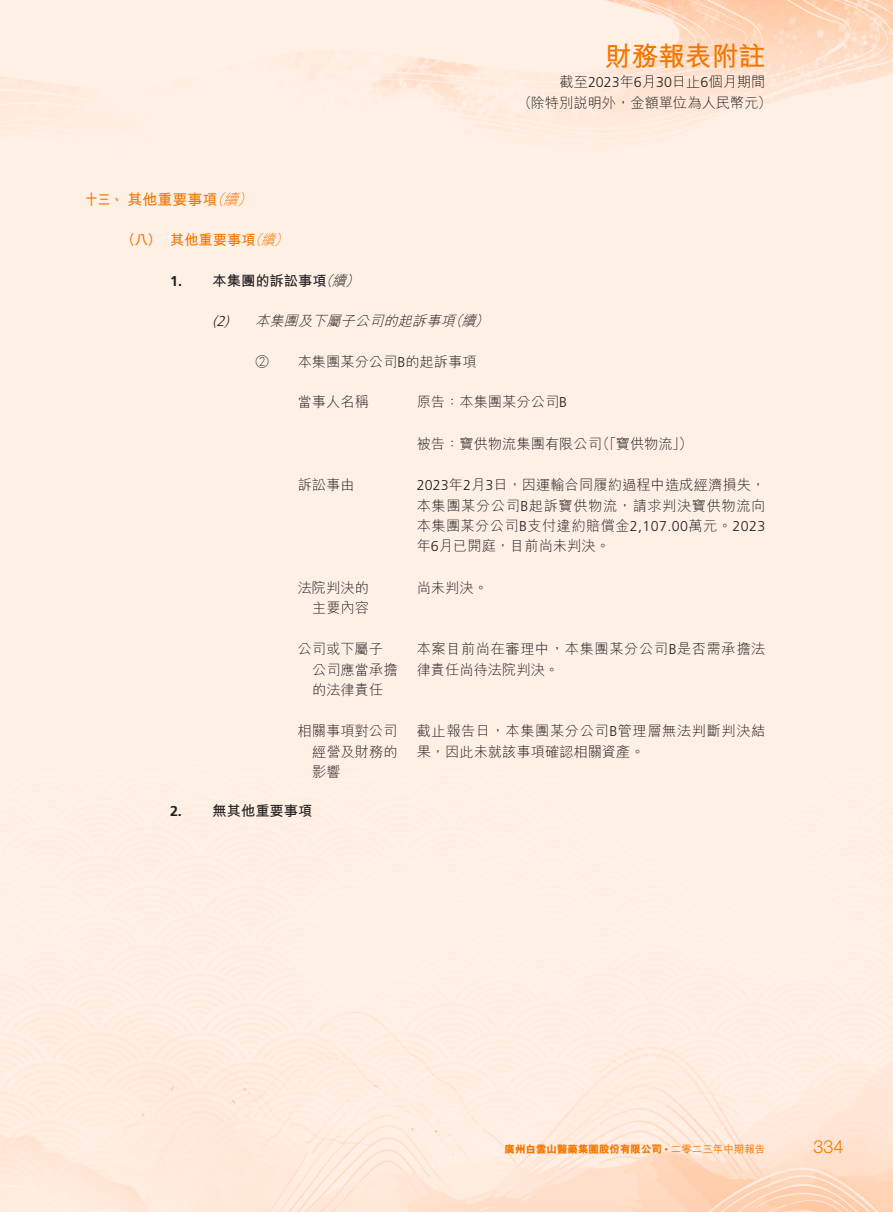
<style>
.page{position:relative;width:893px;height:1212px;background:#fff}
.page>*{position:absolute;margin:0;border:0;box-sizing:border-box;transform-origin:0 0}
.t1{font:700 27px "M Hei HK";letter-spacing:-.01em;color:#f47600}
.t2{font:300 18px "Helvetica Neue LT Std";color:#f47600}
.t3{font:700 15px "M Hei HK";color:#f47600;scale:.85 1}
.t4{font:italic 300 15px "M Hei HK";color:#f47600}
.t5{font:300 14.25px/20.2px "M Hei HK";color:#231f20}
.t6{font:300 14.25px/20.2px "M Hei HK";letter-spacing:.04em;color:#231f20}
.t7{font:italic 300 14.25px "M Hei HK";color:#231f20}
.t8{font:700 14.25px "M Hei HK";color:#231f20}
.t9{font:700 14.25px "M Hei HK";color:#f47600}
.t10{font:700 14.25px "Frutiger LT Std";color:#231f20}
.t11{font:italic 300 14.25px "Frutiger LT Std";color:#231f20}
.t12{font:italic 300 14.25px "M Hei HK";color:#f47600}
.t13{font:800 10.5px "M Hei HK";color:#f47600}
.t14{font:500 10.5px "M Hei HK";color:#f47600}
.t15{font:300 condensed 7.5px "Helvetica Neue LT Std";color:#f47600}
.s1{font-weight:300;font-style:italic}
.s2{font-family:"Frutiger LT Std"}
</style>
<div class="page">
<img style="left:0;top:0;width:893px;height:1212px">
<p class="t3" style="left:85px;top:188px;width:188px">十三、其他重要事項<span class="s1">續</span></p>
<p class="t4" style="left:209px;top:189px;width:22px">（</p>
<p class="t4" style="left:237px;top:189px;width:22px">(</p>
<p class="t9" style="left:121px;top:230px;width:42px">（八）</p>
<p class="t9" style="left:170px;top:230px;width:112px">其他重要事項<span class="s1">續</span></p>
<p class="t12" style="left:248px;top:230px;width:21px">（</p>
<p class="t12" style="left:274px;top:230px;width:21px">(</p>
<p class="t10" style="left:170px;top:272px;width:13px">1.</p>
<p class="t8" style="left:213px;top:270px;width:140px">本集團的訴訟事項<span class="s1">續</span></p>
<p class="t7" style="left:319px;top:271px;width:21px">（</p>
<p class="t7" style="left:345px;top:271px;width:21px">(</p>
<p class="t11" style="left:213px;top:313px;width:18px">2(</p>
<p class="t11" style="left:224px;top:313px;width:10px">)</p>
<p class="t7" style="left:255px;top:311px;width:227px">本集團及下屬子公司的起訴事項續</p>
<p class="t7" style="left:448px;top:311px;width:21px">（</p>
<p class="t7" style="left:474px;top:311px;width:21px">(</p>
<p class="t5" style="left:255px;top:351px;width:16px">②</p>
<p class="t5" style="left:298px;top:351px;width:180px">本集團某分公司<span class="s2">B</span>的起訴事項</p>
<h1 class="t1" style="left:605px;top:36px;width:162px">財務報表附註</h1>
<p class="t5" style="left:518px;top:71px;width:255px;text-indent:42px">截至<span class="s2">2023</span>年月<span class="s2">6 30</span>日止<span class="s2">6</span>個月期間（除特別說明外，金額單位為人民幣元(</p>
<p class="t10" style="left:170px;top:802px;width:13px">2.</p>
<p class="t5" style="left:298px;top:391px;width:73px">當事人名稱</p>
<p class="t5" style="left:298px;top:474px;width:58px">訴訟事由</p>
<p class="t5" style="left:417px;top:391px;width:152px">原告：本集團某分公司<span class="s2">B</span></p>
<p class="t5" style="left:596px;top:433px;width:99px">（「寶供物流 (「</p>
<p class="t5" style="left:417px;top:433px;width:187px">被告：寶供物流集團有限公司</p>
<p class="t5" style="left:417px;top:474px;width:350px"><span class="s2">2023</span>年月<span class="s2">2</span> 日<span class="s2">3</span> ，因運輸合同履約過程中造成經濟損失，</p>
<p class="t5" style="left:417px;top:495px;width:350px;text-align:justify">本集團某分公司<span class="s2">B</span>起訴寶供物流，請求判決寶供物流向本集團某分公司<span class="s2">B</span>支付違約賠償金<span class="s2">2,107.00</span>萬元。<span class="s2">2023</span>年<span class="s2">6</span>月已開庭，目前尚未判決。</p>
<p class="t5" style="left:298px;top:577px;width:73px;text-align:right">法院判決的主要內容</p>
<p class="t5" style="left:417px;top:577px;width:73px">尚未判決。</p>
<p class="t5" style="left:312px;top:638px;width:87px;text-indent:-14px">公司或下屬子公司應當承擔的法律責任</p>
<p class="t6" style="left:417px;top:638px;width:350px">本案目前尚在審理中，本集團某分公司<span class="s2">B</span>是否需承擔法律責任尚待法院判決。</p>
<p class="t5" style="left:312px;top:720px;width:87px;text-align:justify;text-indent:-14px">相關事項對公司經營及財務的影響</p>
<p class="t6" style="left:417px;top:720px;width:350px">截止報告日，本集團某分公司<span class="s2">B</span>管理層無法判斷判決結果，因此未就該事項確認相關資產。</p>
<p class="t8" style="left:213px;top:800px;width:101px">無其他重要事項</p>
<p class="t14" style="left:671px;top:1142px;width:96px">二零二三年中期報告</p>
<p class="t13" style="left:505px;top:1142px;width:159px">廣州白雲山醫藥集團股份有限公司</p>
<p class="t15" style="left:665px;top:1145px;width:5px">•</p>
<p class="t2" style="left:813px;top:1135px;width:32px">334</p>
</div>
